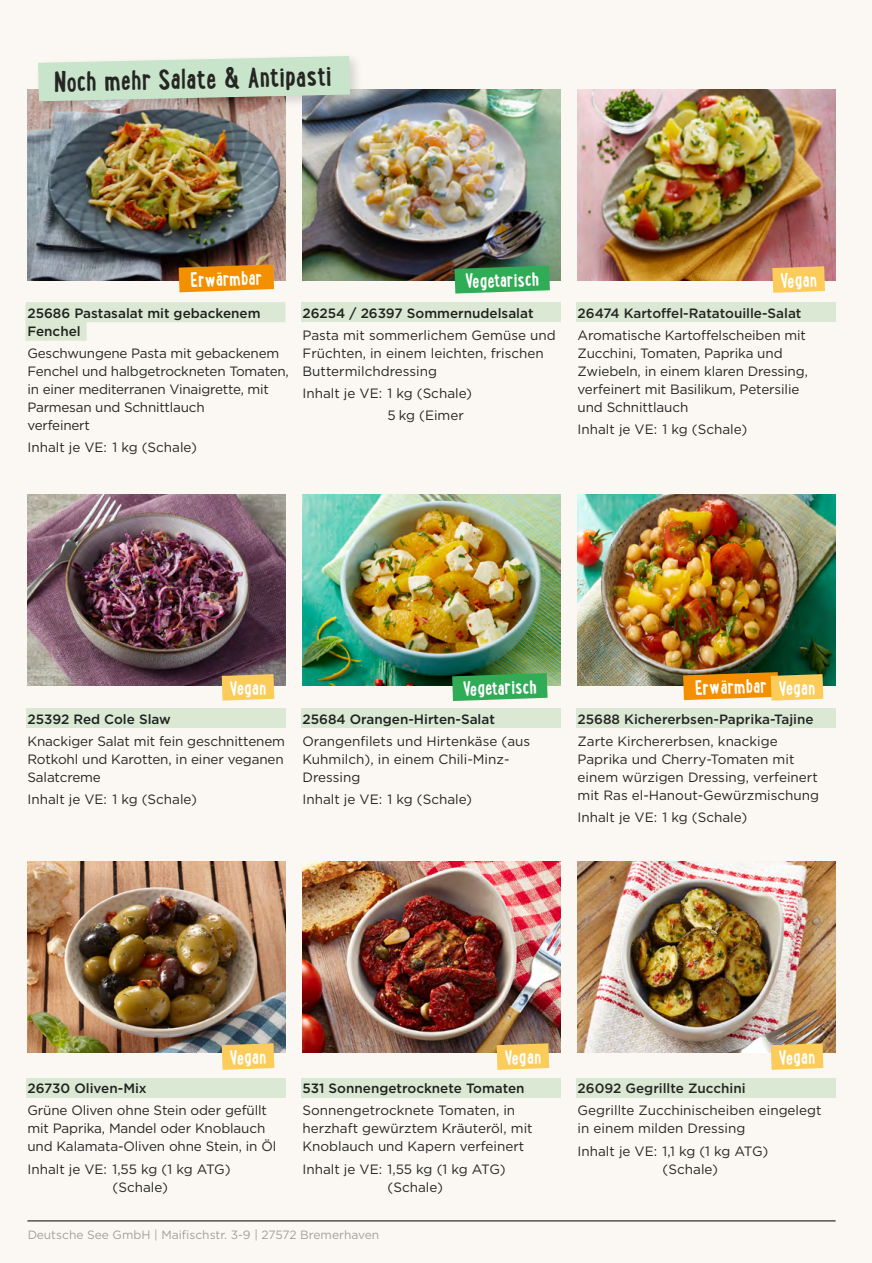
<style>
.page{position:relative;width:872px;height:1263px;background:#fbf8f4}
.page>*{position:absolute;margin:0;border:0;box-sizing:border-box;transform-origin:0 0}
.t1{font:700 31.05px "Lunch Box";color:#252523}
.t2{font:700 21.75px "Lunch Box";color:#fff}
.t3{font:13.5px/18px "Gotham";letter-spacing:-.005em;color:#252523}
.t4{font:500 13.5px/18px "Gotham";color:#252523}
.t5{font:12px "Gotham";color:#7b7d7c}
</style>
<div class="page">
<img style="left:577px;top:89px;width:258px;height:192px">
<img style="left:27px;top:89px;width:258px;height:192px">
<img style="left:302px;top:89px;width:258px;height:192px">
<img style="left:577px;top:861px;width:258px;height:192px">
<img style="left:27px;top:861px;width:258px;height:192px">
<img style="left:302px;top:861px;width:258px;height:192px">
<img style="left:577px;top:494px;width:258px;height:192px">
<img style="left:27px;top:494px;width:258px;height:192px">
<img style="left:302px;top:494px;width:258px;height:192px">
<hr style="left:27px;top:1220px;width:808px;height:1px;background:#000">
<div style="left:575px;top:708px;width:260px;height:20px;background:#d6ebd7"></div>
<div style="left:575px;top:1077px;width:260px;height:20px;background:#d6ebd7"></div>
<svg style="left:772px;top:266px;width:53px;height:27px"></svg>
<div style="left:575px;top:302px;width:260px;height:20px;background:#d6ebd7"></div>
<div style="left:300px;top:302px;width:260px;height:20px;background:#d6ebd7"></div>
<svg style="left:454px;top:266px;width:96px;height:28px"></svg>
<svg style="left:26px;top:302px;width:259px;height:39px"></svg>
<div style="left:300px;top:708px;width:260px;height:20px;background:#d6ebd7"></div>
<div style="left:300px;top:1077px;width:260px;height:20px;background:#d6ebd7"></div>
<div style="left:26px;top:708px;width:259px;height:20px;background:#d6ebd7"></div>
<div style="left:26px;top:1077px;width:259px;height:20px;background:#d6ebd7"></div>
<svg style="left:179px;top:264px;width:95px;height:28px"></svg>
<svg style="left:222px;top:674px;width:52px;height:27px"></svg>
<svg style="left:222px;top:1043px;width:52px;height:27px"></svg>
<svg style="left:496px;top:1043px;width:53px;height:27px"></svg>
<svg style="left:683px;top:672px;width:140px;height:29px"></svg>
<svg style="left:770px;top:1043px;width:53px;height:27px"></svg>
<div style="left:33px;top:51px;width:330px;height:64px;background:#000;opacity:.15"></div>
<svg style="left:38px;top:56px;width:312px;height:45px"></svg>
<svg style="left:452px;top:673px;width:95px;height:28px"></svg>
<h1 class="t1" style="left:54px;top:60px;width:279px;rotate:-1deg">Noch mehr Salate &amp; Antipasti</h1>
<h2 class="t2" style="left:190px;top:265px;width:73px;rotate:-2deg">Erwärmbar</h2>
<p class="t4" style="left:27px;top:304px;width:235px">25686 Pastasalat mit gebackenem<br>Fenchel</p>
<p class="t3" style="left:27px;top:344px;width:263px">Geschwungene Pasta mit gebackenem<br>Fenchel und halbgetrockneten Tomaten, in einer mediterranen Vinaigrette, mit<br>Parmesan und Schnittlauch<br>verfeinert</p>
<p class="t3" style="left:27px;top:438px;width:171px">Inhalt je VE: 1 kg (Schale)</p>
<h2 class="t2" style="left:465px;top:267px;width:75px;rotate:-2deg">Vegetarisch</h2>
<p class="t4" style="left:302px;top:304px;width:233px">26254 / 26397 Sommernudelsalat</p>
<p class="t3" style="left:302px;top:326px;width:255px">Pasta mit sommerlichem Gemüse und<br>Früchten, in einem leichten, frischen<br>Buttermilchdressing</p>
<p class="t3" style="left:387px;top:382px;width:86px;line-height:22.2px;text-indent:-85px">Inhalt je VE: 1 kg (Schale)<br>5 kg (Eimer</p>
<h2 class="t2" style="left:779px;top:266px;width:39px;rotate:-2deg">Vegan</h2>
<p class="t4" style="left:577px;top:304px;width:225px">26474 Kartoffel-Ratatouille-Salat</p>
<p class="t3" style="left:577px;top:326px;width:232px">Aromatische Kartoffelscheiben mit<br>Zucchini, Tomaten, Paprika und<br>Zwiebeln, in einem klaren Dressing, verfeinert mit Basilikum, Petersilie und Schnittlauch</p>
<p class="t3" style="left:577px;top:420px;width:171px">Inhalt je VE: 1 kg (Schale)</p>
<h2 class="t2" style="left:229px;top:674px;width:39px;rotate:-2deg">Vegan</h2>
<h2 class="t2" style="left:694px;top:673px;width:73px;rotate:-2deg">Erwärmbar</h2>
<h2 class="t2" style="left:462px;top:674px;width:75px;rotate:-2deg">Vegetarisch</h2>
<h2 class="t2" style="left:778px;top:674px;width:39px;rotate:-2deg">Vegan</h2>
<p class="t4" style="left:27px;top:710px;width:145px">25392 Red Cole Slaw</p>
<p class="t3" style="left:27px;top:732px;width:259px;text-align:justify">Knackiger Salat mit fein geschnittenem Rotkohl und Karotten, in einer veganen Salatcreme</p>
<p class="t3" style="left:27px;top:790px;width:171px">Inhalt je VE: 1 kg (Schale)</p>
<p class="t4" style="left:302px;top:710px;width:194px">25684 Orangen-Hirten-Salat</p>
<p class="t3" style="left:302px;top:732px;width:229px">Orangenfilets und Hirtenkäse (aus<br>Kuhmilch), in einem Chili-Minz-<br>Dressing</p>
<p class="t3" style="left:302px;top:790px;width:171px">Inhalt je VE: 1 kg (Schale)</p>
<p class="t4" style="left:577px;top:710px;width:238px">25688 Kichererbsen-Paprika-Tajine</p>
<p class="t3" style="left:577px;top:732px;width:243px">Zarte Kirchererbsen, knackige Paprika und Cherry-Tomaten mit einem würzigen Dressing, verfeinert mit Ras el-Hanout-Gewürzmischung</p>
<p class="t3" style="left:577px;top:808px;width:171px">Inhalt je VE: 1 kg (Schale)</p>
<h2 class="t2" style="left:229px;top:1043px;width:39px;rotate:-2deg">Vegan</h2>
<h2 class="t2" style="left:504px;top:1043px;width:39px;rotate:-2deg">Vegan</h2>
<p class="t4" style="left:27px;top:1079px;width:121px">26730 Oliven-Mix</p>
<p class="t3" style="left:27px;top:1101px;width:250px">Grüne Oliven ohne Stein oder gefüllt mit Paprika, Mandel oder Knoblauch und Kalamata-Oliven ohne Stein, in Öl</p>
<p class="t3" style="left:112px;top:1159px;width:120px;text-indent:-85px">Inhalt je VE: 1,55 kg (1 kg ATG) (Schale)</p>
<p class="t4" style="left:302px;top:1079px;width:224px">531 Sonnengetrocknete Tomaten</p>
<p class="t3" style="left:302px;top:1101px;width:232px">Sonnengetrocknete Tomaten, in herzhaft gewürztem Kräuteröl, mit<br>Knoblauch und Kapern verfeinert</p>
<p class="t3" style="left:387px;top:1159px;width:120px;text-indent:-85px">Inhalt je VE: 1,55 kg (1 kg ATG) (Schale)</p>
<p class="t5" style="left:27px;top:1227px;width:353px">Deutsche See GmbH | Maifischstr. 3-9 | 27572 Bremerhaven</p>
<h2 class="t2" style="left:778px;top:1043px;width:39px;rotate:-2deg">Vegan</h2>
<p class="t4" style="left:577px;top:1079px;width:169px">26092 Gegrillte Zucchini</p>
<p class="t3" style="left:577px;top:1101px;width:245px">Gegrillte Zucchinischeiben eingelegt in einem milden Dressing</p>
<p class="t3" style="left:662px;top:1141px;width:107px;text-indent:-85px">Inhalt je VE: 1,1 kg (1 kg ATG) (Schale)</p>
</div>
